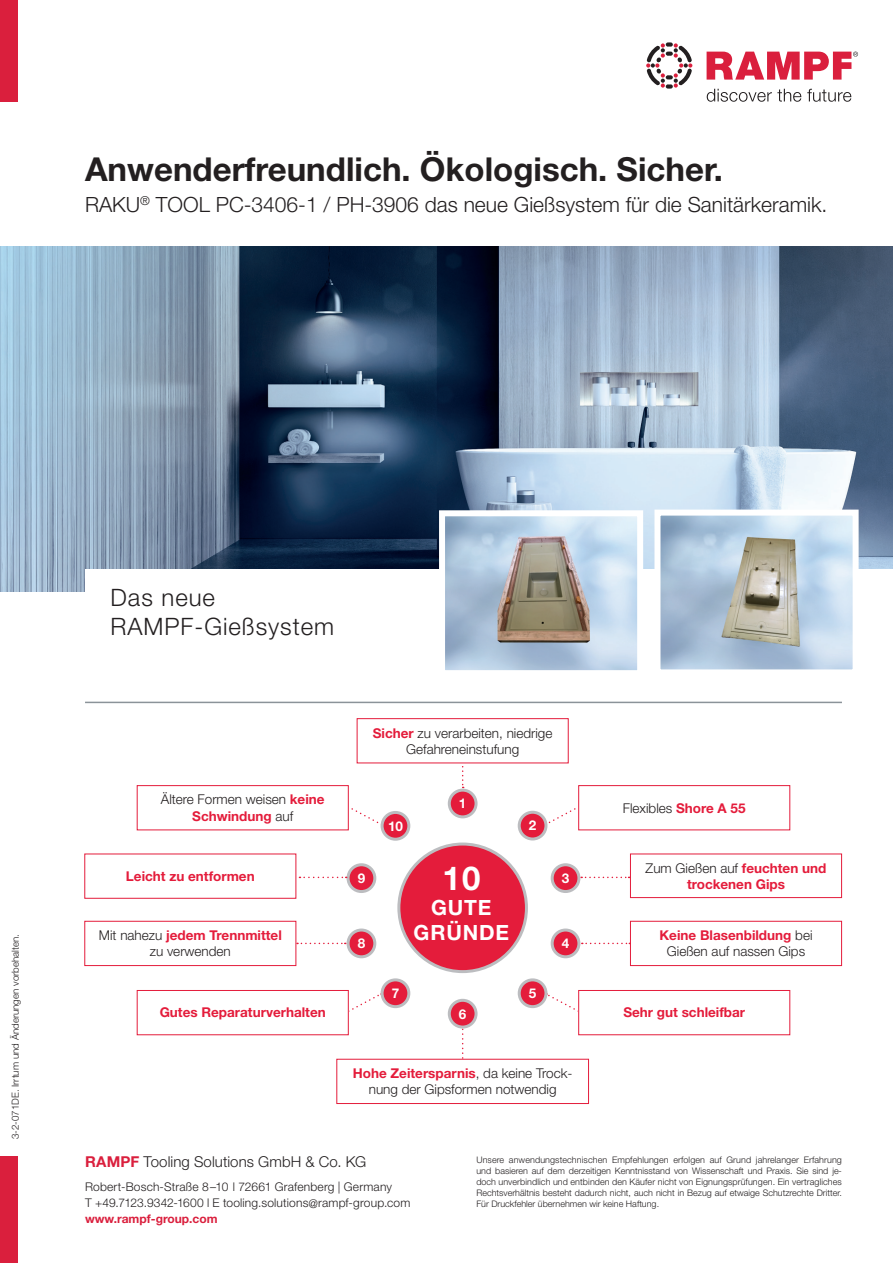
<style>
.page{position:relative;width:893px;height:1263px;background:#fff}
.page>*{position:absolute;margin:0;border:0;box-sizing:border-box;transform-origin:0 0}
.t1{font:700 33px "Helvetica Neue LT Std";color:#231f20}
.t2{font:700 33px "Helvetica Neue LT Std";color:#fff}
.t3{font:300 24px "Helvetica Neue LT Std";letter-spacing:.04em;color:#231f20}
.t4{font:300 21px "Helvetica Neue LT Std";color:#231f20}
.t5{font:700 21px "Helvetica Neue LT Std";letter-spacing:.04em;color:#fff}
.Adresse_Firma{font:300 15px "Helvetica Neue LT Std";letter-spacing:.005em;color:#231f20}
.t6{font:300 13.5px/16.2px "Helvetica Neue LT Std";color:#231f20;text-align:center}
.t7{font:700 13.5px/16.2px "Helvetica Neue LT Std";color:#e41c3b;text-align:center}
.Headline{font:700 13.5px "Helvetica Neue LT Std";color:#fff}
.Adressanschrift{font:300 12px "Helvetica Neue LT Std";letter-spacing:.015em;color:#231f20}
.t8{font:700 12px "Helvetica Neue LT Std";color:#da1f3d}
.t9{font:300 9.75px "Helvetica Neue LT Std";color:#231f20}
.t10{font:300 9px/10.9px "Helvetica Neue LT Std";color:#231f20;text-align:justify}
.s1{font-weight:700;color:#e41c3b}
.s2{font-weight:300;color:#231f20}
.s3{font-weight:700;color:#da1f3d}
</style>
<div class="page">
<svg style="left:349px;top:993px;width:33px;height:19px"></svg>
<svg style="left:351px;top:808px;width:40px;height:20px"></svg>
<svg style="left:546px;top:993px;width:32px;height:19px"></svg>
<svg style="left:537px;top:808px;width:39px;height:22px"></svg>
<svg style="left:462px;top:1028px;width:2px;height:31px"></svg>
<svg style="left:462px;top:763px;width:2px;height:25px"></svg>
<img style="left:0;top:247px;width:893px;height:344px">
<hr style="left:85px;top:702px;width:757px;height:1px;background:#8b9399">
<div style="left:85px;top:570px;width:808px;height:51px;background:#fff"></div>
<img style="left:661px;top:517px;width:191px;height:151px">
<div style="left:654px;top:510px;width:205px;height:165px;border:6px solid #fff"></div>
<img style="left:446px;top:517px;width:190px;height:152px">
<div style="left:439px;top:510px;width:204px;height:166px;border:6px solid #fff"></div>
<div style="left:0;top:1157px;width:17px;height:106px;background:#da1f3d"></div>
<div style="left:0;top:0;width:17px;height:102px;background:#da1f3d"></div>
<svg style="left:707px;top:52px;width:151px;height:28px"></svg>
<svg style="left:707px;top:89px;width:94px;height:13px"></svg>
<svg style="left:807px;top:89px;width:44px;height:13px"></svg>
<svg style="left:646px;top:42px;width:46px;height:47px"></svg>
<div style="left:552px;top:865px;width:27px;height:26px;background:#e41c3b;border-radius:50%"></div>
<div style="left:551px;top:863px;width:29px;height:30px;border:3px solid #bcbdc0;border-radius:50%"></div>
<div style="left:449px;top:790px;width:27px;height:27px;background:#e41c3b;border-radius:50%"></div>
<div style="left:448px;top:789px;width:30px;height:29px;border:3px solid #bcbdc0;border-radius:50%"></div>
<div style="left:449px;top:1000px;width:27px;height:27px;background:#e41c3b;border-radius:50%"></div>
<div style="left:448px;top:999px;width:30px;height:29px;border:3px solid #bcbdc0;border-radius:50%"></div>
<div style="left:552px;top:930px;width:27px;height:27px;background:#e41c3b;border-radius:50%"></div>
<div style="left:551px;top:928px;width:29px;height:30px;border:3px solid #bcbdc0;border-radius:50%"></div>
<div style="left:348px;top:930px;width:27px;height:27px;background:#e41c3b;border-radius:50%"></div>
<div style="left:347px;top:928px;width:29px;height:30px;border:3px solid #bcbdc0;border-radius:50%"></div>
<div style="left:348px;top:865px;width:27px;height:26px;background:#e41c3b;border-radius:50%"></div>
<div style="left:347px;top:863px;width:29px;height:30px;border:3px solid #bcbdc0;border-radius:50%"></div>
<div style="left:519px;top:980px;width:27px;height:27px;background:#e41c3b;border-radius:50%"></div>
<div style="left:518px;top:978px;width:29px;height:30px;border:3px solid #bcbdc0;border-radius:50%"></div>
<div style="left:382px;top:980px;width:27px;height:27px;background:#e41c3b;border-radius:50%"></div>
<div style="left:381px;top:978px;width:29px;height:30px;border:3px solid #bcbdc0;border-radius:50%"></div>
<div style="left:519px;top:812px;width:27px;height:27px;background:#e41c3b;border-radius:50%"></div>
<div style="left:518px;top:811px;width:29px;height:29px;border:3px solid #bcbdc0;border-radius:50%"></div>
<div style="left:357px;top:718px;width:212px;height:45px;border:1px solid #e41c3b"></div>
<div style="left:630px;top:853px;width:212px;height:45px;border:1px solid #e41c3b"></div>
<div style="left:630px;top:921px;width:212px;height:45px;border:1px solid #e41c3b"></div>
<div style="left:578px;top:990px;width:212px;height:45px;border:1px solid #e41c3b"></div>
<div style="left:336px;top:1059px;width:253px;height:45px;border:1px solid #e41c3b"></div>
<div style="left:137px;top:990px;width:212px;height:45px;border:1px solid #e41c3b"></div>
<div style="left:84px;top:921px;width:212px;height:45px;border:1px solid #e41c3b"></div>
<div style="left:84px;top:854px;width:212px;height:45px;border:1px solid #e41c3b"></div>
<svg style="left:299px;top:877px;width:48px;height:1px"></svg>
<svg style="left:581px;top:877px;width:49px;height:1px"></svg>
<svg style="left:582px;top:943px;width:48px;height:1px"></svg>
<svg style="left:297px;top:943px;width:49px;height:1px"></svg>
<div style="left:399px;top:844px;width:127px;height:127px;background:#e41c3b;border-radius:50%"></div>
<div style="left:397px;top:842px;width:131px;height:131px;border:3px solid #bcbdc0;border-radius:50%"></div>
<div style="left:578px;top:785px;width:212px;height:45px;border:1px solid #e41c3b"></div>
<div style="left:137px;top:785px;width:212px;height:45px;border:1px solid #e41c3b"></div>
<div style="left:382px;top:812px;width:27px;height:27px;background:#e41c3b;border-radius:50%"></div>
<div style="left:381px;top:811px;width:29px;height:30px;border:3px solid #bcbdc0;border-radius:50%"></div>
<p class="t1" style="left:85px;top:149px;width:639px">Anwenderfreundlich. Ökologisch. Sicher.</p>
<p class="t4" style="left:85px;top:192px;width:744px">RAKU<sup>®</sup> TOOL PC-3406-1 / PH-3906 das neue Gießsystem für die Sanitärkeramik.</p>
<p class="t9" style="left:9px;top:1139px;width:206px;rotate:-90deg">3-2-071DE. Irrtum und Änderungen vorbehalten.</p>
<p class="t3" style="left:111px;top:583px;width:106px">Das neue</p>
<p class="t3" style="left:111px;top:612px;width:225px">RAMPF-Gießsystem</p>
<p class="t6" style="left:161px;top:791px;width:165px">Ältere Formen weisen <span class="s1">keine<br>Schwindung</span> auf</p>
<p class="t7" style="left:126px;top:868px;width:130px">Leicht zu entformen</p>
<p class="t6" style="left:99px;top:927px;width:184px">Mit nahezu <span class="s1">jedem Trennmittel </span>zu verwenden</p>
<p class="t7" style="left:160px;top:1004px;width:168px">Gutes Reparaturverhalten</p>
<p class="t6" style="left:373px;top:724px;width:181px"><span class="s1">Sicher</span> zu verarbeiten, niedrige<br>Gefahreneinstufung</p>
<p class="Headline" style="left:388px;top:817px;width:16px">10</p>
<p class="Headline" style="left:459px;top:795px;width:9px">1</p>
<p class="Headline" style="left:529px;top:817px;width:9px">2</p>
<p class="t2" style="left:442px;top:857px;width:40px">10</p>
<p class="t5" style="left:431px;top:894px;width:62px">GUTE</p>
<p class="t5" style="left:414px;top:919px;width:97px">GRÜNDE</p>
<p class="Headline" style="left:358px;top:870px;width:9px">9</p>
<p class="Headline" style="left:562px;top:870px;width:9px">3</p>
<p class="Headline" style="left:358px;top:935px;width:9px">8</p>
<p class="Headline" style="left:562px;top:935px;width:9px">4</p>
<p class="Headline" style="left:392px;top:985px;width:9px">7</p>
<p class="Headline" style="left:529px;top:985px;width:9px">5</p>
<p class="Headline" style="left:459px;top:1005px;width:9px">6</p>
<p class="t6" style="left:353px;top:1065px;width:221px"><span class="s1">Hohe Zeitersparnis</span>, da keine Trock&shy;nung der Gipsformen notwendig</p>
<p class="t6" style="left:623px;top:799px;width:124px">Flexibles <span class="s1">Shore A 55</span></p>
<p class="t7" style="left:646px;top:859px;width:182px"><span class="s2">Zum Gießen auf</span> feuchten und trockenen Gips</p>
<p class="t7" style="left:659px;top:927px;width:154px">Keine Blasenbildung <span class="s2">bei</span></p>
<p class="t6" style="left:667px;top:943px;width:140px">Gießen auf nassen Gips</p>
<p class="t7" style="left:623px;top:1004px;width:123px">Sehr gut schleifbar</p>
<p class="Adresse_Firma" style="left:85px;top:1153px;width:283px"><span class="s3">RAMPF</span> Tooling Solutions GmbH &amp; Co. KG</p>
<p class="Adressanschrift" style="left:85px;top:1179px;width:309px">Robert-Bosch-Straße 8–10 l 72661 Grafenberg | Germany</p>
<p class="Adressanschrift" style="left:85px;top:1195px;width:327px">T +49.7123.9342-1600 l E tooling.solutions@rampf-group.com</p>
<p class="t8" style="left:85px;top:1211px;width:134px">www.rampf-group.com</p>
<p class="t10" style="left:476px;top:1154px;width:367px">Unsere anwendungstechnischen Empfehlungen erfolgen auf Grund jahrelanger Erfahrung und basieren auf dem derzeitigen Kenntnisstand von Wissenschaft und Praxis. Sie sind je&shy;doch unverbindlich und entbinden den Käufer nicht von Eignungsprüfungen. Ein vertragliches Rechtsverhältnis besteht dadurch nicht, auch nicht in Bezug auf etwaige Schutzrechte Dritter.<br>Für Druckfehler übernehmen wir keine Haftung.</p>
</div>
